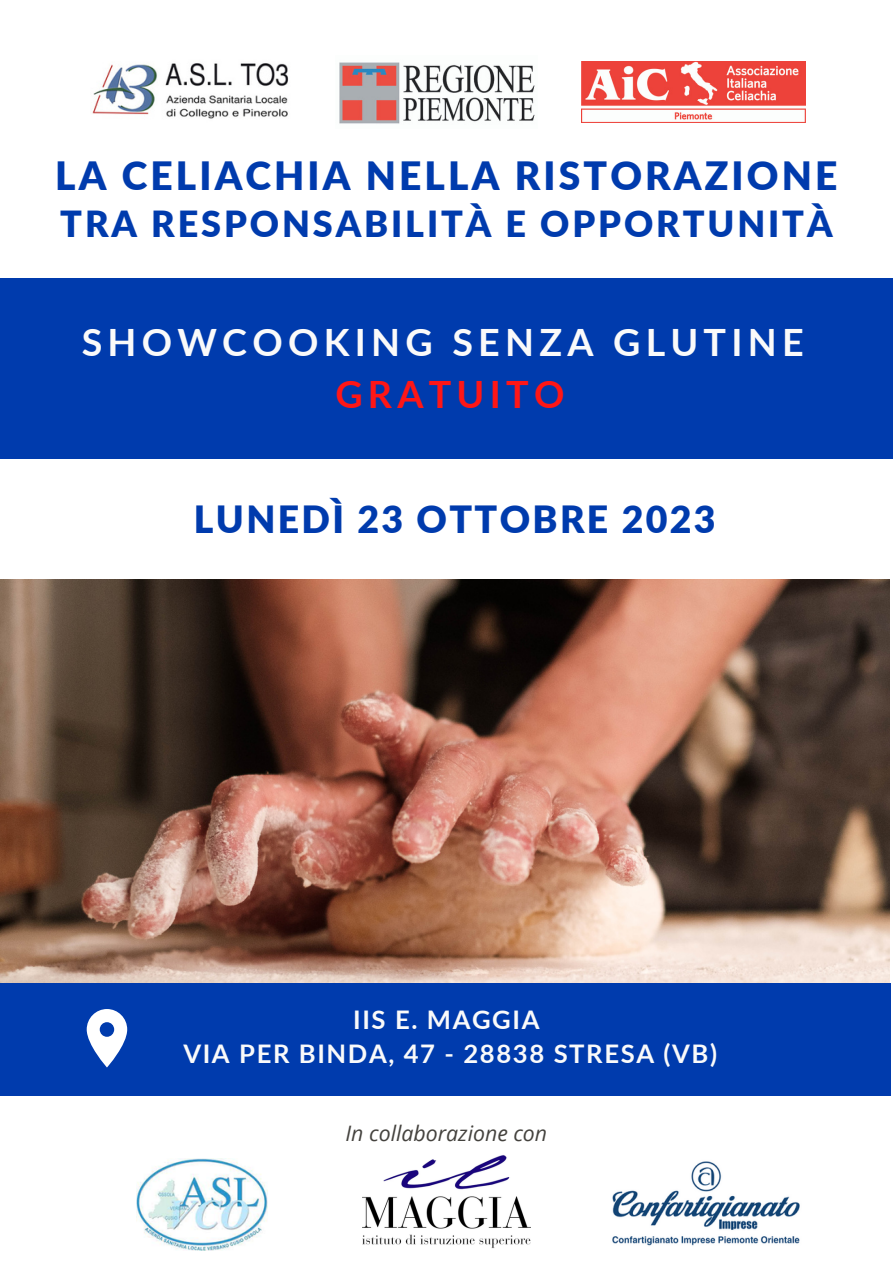
<style>
.page{position:relative;width:893px;height:1264px;background:#fff}
.page>*{position:absolute;margin:0;border:0;box-sizing:border-box;transform-origin:0 0}
.t1{font:900 39px "Lato";letter-spacing:.08em;color:#003bad}
.t2{font:700 37.65px "Lato";letter-spacing:.14em;color:#fafafa}
.t3{font:700 37.65px "Lato";letter-spacing:.14em;color:#ff1616}
.t4{font:900 37.5px "Lato";letter-spacing:.06em;color:#003bad}
.t5{font:900 36px "Lato";letter-spacing:.08em;color:#003bad}
.t6{font:700 25.65px "Lato";letter-spacing:.06em;color:#fafafa}
.t7{font:italic 21.3px "Open Sans";color:#44423e}
</style>
<div class="page">
<div style="left:0;top:278px;width:892px;height:180px;background:#003bad"></div>
<img style="left:339px;top:62px;width:196px;height:62px">
<img style="left:92px;top:63px;width:197px;height:56px">
<img style="left:581px;top:61px;width:224px;height:62px">
<img style="left:0;top:579px;width:889px;height:404px">
<div style="left:0;top:983px;width:890px;height:112px;background:#003bad"></div>
<svg style="left:87px;top:1009px;width:40px;height:58px"></svg>
<img style="left:612px;top:1161px;width:188px;height:85px">
<img style="left:136px;top:1158px;width:132px;height:91px">
<img style="left:363px;top:1155px;width:167px;height:94px">
<p class="t1" style="left:55px;top:152px;width:783px">LA CELIACHIA NELLA RISTORAZIONE</p>
<p class="t5" style="left:60px;top:201px;width:773px">TRA RESPONSABILITÀ E OPPORTUNITÀ</p>
<p class="t2" style="left:82px;top:319px;width:723px">SHOWCOOKING SENZA GLUTINE</p>
<p class="t3" style="left:335px;top:370px;width:230px">GRATUITO</p>
<p class="t4" style="left:194px;top:495px;width:523px">LUNEDÌ 23 OTTOBRE 2023</p>
<p class="t6" style="left:353px;top:1003px;width:188px">IIS E. MAGGIA</p>
<p class="t6" style="left:183px;top:1038px;width:535px">VIA PER BINDA, 47 - 28838 STRESA (VB)</p>
<p class="t7" style="left:345px;top:1118px;width:203px">In collaborazione con</p>
</div>
